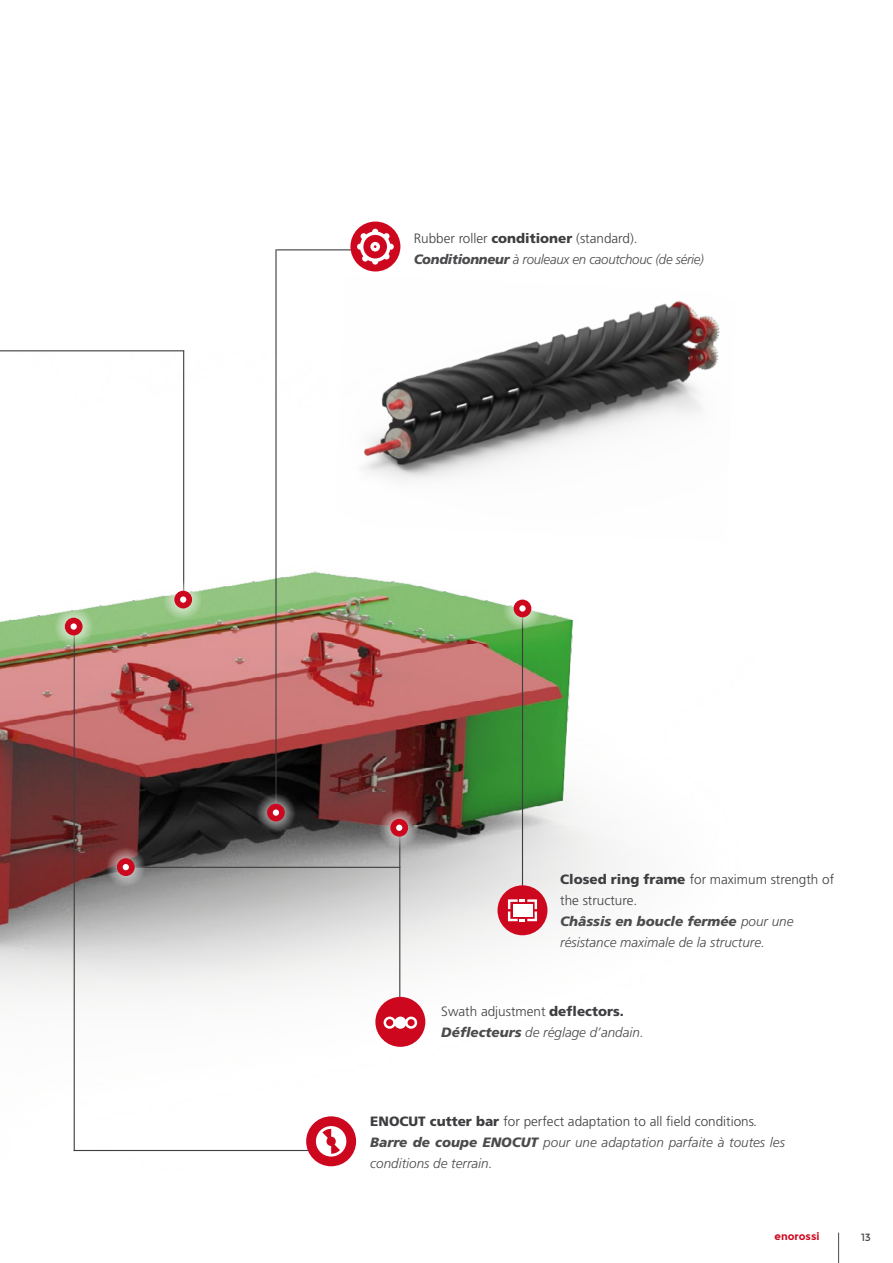
<style>
.page{position:relative;width:893px;height:1263px;background:#fff}
.page>*{position:absolute;margin:0;border:0;box-sizing:border-box;transform-origin:0 0}
.t1{font:italic 300 13.5px/21px "Frutiger LT Std";color:#4b4b4d}
.t2{font:italic 300 13.5px/21px "Frutiger LT Std";letter-spacing:-.02em;color:#4b4b4d}
.t3{font:700 10.5px "Montserrat";color:#cd071e}
.t4{font:10.5px "Montserrat";color:#4b4b4d}
.s1{font-style:normal;color:#3e3d40}
.s2{font-weight:900;font-style:normal;color:#3e3d40}
.s3{font-weight:900}
.s4{color:#3e3d40}
</style>
<div class="page">
<hr style="left:838px;top:1232px;width:1px;height:31px;background:#4b4b4d">
<img style="left:0;top:351px;width:618px;height:816px">
<hr style="left:74px;top:623px;width:1px;height:528px;background:#3e3d40">
<hr style="left:183px;top:351px;width:1px;height:249px;background:#3e3d40">
<hr style="left:0;top:350px;width:184px;height:1px;background:#3e3d40">
<hr style="left:277px;top:249px;width:120px;height:1px;background:#3e3d40">
<hr style="left:74px;top:1150px;width:262px;height:1px;background:#3e3d40">
<hr style="left:115px;top:867px;width:285px;height:1px;background:#3e3d40">
<svg style="left:54px;top:607px;width:40px;height:39px"></svg>
<div style="left:65px;top:618px;width:18px;height:17px;background:#cd071e;border-radius:50%"></div>
<div style="left:71px;top:623px;width:6px;height:7px;background:#fff;border-radius:50%"></div>
<svg style="left:163px;top:580px;width:40px;height:39px"></svg>
<div style="left:174px;top:591px;width:18px;height:17px;background:#cd071e;border-radius:50%"></div>
<div style="left:180px;top:596px;width:6px;height:7px;background:#fff;border-radius:50%"></div>
<div style="left:306px;top:1116px;width:50px;height:50px;background:#cd071e;border-radius:50%"></div>
<svg style="left:315px;top:1126px;width:32px;height:30px"></svg>
<hr style="left:275px;top:249px;width:2px;height:564px;background:#3e3d40">
<div style="left:350px;top:222px;width:50px;height:49px;background:#cd071e;border-radius:50%"></div>
<svg style="left:357px;top:229px;width:37px;height:36px"></svg>
<svg style="left:256px;top:793px;width:40px;height:39px"></svg>
<div style="left:267px;top:804px;width:18px;height:17px;background:#cd071e;border-radius:50%"></div>
<div style="left:273px;top:809px;width:6px;height:7px;background:#fff;border-radius:50%"></div>
<hr style="left:399px;top:828px;width:1px;height:176px;background:#3e3d40">
<svg style="left:379px;top:808px;width:40px;height:39px"></svg>
<div style="left:390px;top:819px;width:18px;height:18px;background:#cd071e;border-radius:50%"></div>
<svg style="left:396px;top:825px;width:6px;height:6px"></svg>
<svg style="left:106px;top:847px;width:40px;height:40px"></svg>
<div style="left:117px;top:858px;width:18px;height:18px;background:#cd071e;border-radius:50%"></div>
<svg style="left:123px;top:864px;width:6px;height:6px"></svg>
<div style="left:375px;top:997px;width:50px;height:50px;background:#cd071e;border-radius:50%"></div>
<div style="left:405px;top:1016px;width:12px;height:13px;border:3px solid #fff;border-radius:50%"></div>
<div style="left:384px;top:1016px;width:12px;height:13px;border:3px solid #fff;border-radius:50%"></div>
<div style="left:396px;top:1018px;width:9px;height:9px;background:#fff;border-radius:50%"></div>
<div style="left:394px;top:1016px;width:12px;height:13px;border:3px solid #fff;border-radius:50%"></div>
<img style="left:335px;top:301px;width:385px;height:240px">
<hr style="left:522px;top:608px;width:1px;height:303px;background:#3e3d40">
<div style="left:497px;top:885px;width:50px;height:50px;background:#cd071e;border-radius:50%"></div>
<svg style="left:503px;top:588px;width:39px;height:40px"></svg>
<div style="left:514px;top:600px;width:17px;height:17px;background:#cd071e;border-radius:50%"></div>
<svg style="left:519px;top:605px;width:7px;height:7px"></svg>
<svg style="left:508px;top:899px;width:29px;height:22px"></svg>
<p class="t2" style="left:414px;top:228px;width:292px"><span class="s1">Rubber roller</span> <span class="s2">conditioner</span> <span class="s1">(standard).<br></span><span class="s3">Conditionneur</span> à rouleaux en caoutchouc (de série)</p>
<p class="t1" style="left:560px;top:869px;width:275px"><span class="s2">Closed ring frame</span> <span class="s1">for maximum strength of the structure.<br></span><span class="s3">Châssis en boucle fermée</span> pour une résistance maximale de la structure.</p>
<p class="t1" style="left:441px;top:1001px;width:204px"><span class="s1">Swath adjustment</span> <span class="s2">deflectors.<br></span><span class="s3">Déflecteurs</span> de réglage d’andain.</p>
<p class="t1" style="left:370px;top:1111px;width:416px"><span class="s2">ENOCUT cutter bar</span> <span class="s1">for perfect adaptation to all field conditions</span><span class="s4">.<br></span><span class="s3">Barre de coupe ENOCUT</span> pour une adaptation parfaite à toutes les conditions de terrain.</p>
<p class="t3" style="left:775px;top:1229px;width:46px">enorossi</p>
<p class="t4" style="left:861px;top:1231px;width:11px">13</p>
</div>
